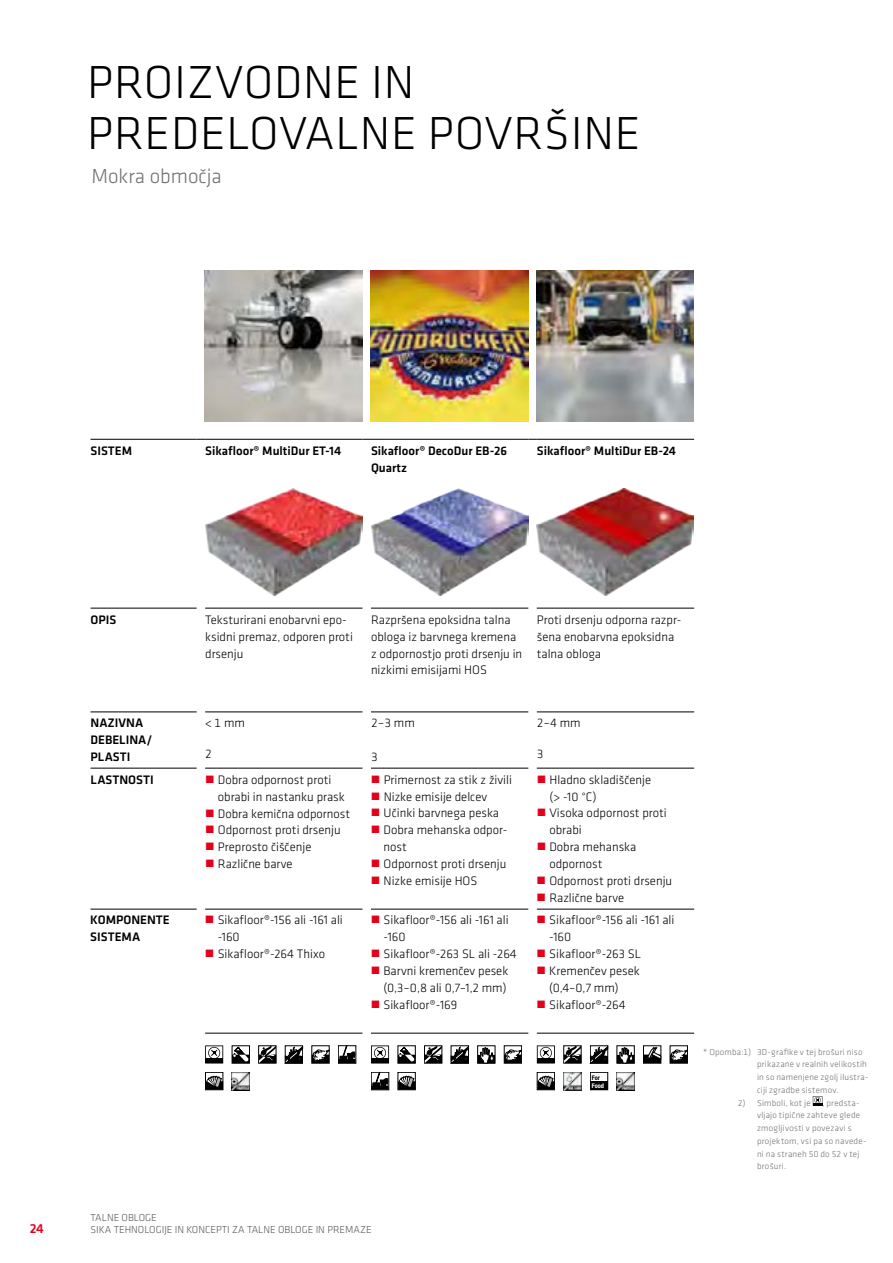
<style>
.page{position:relative;width:893px;height:1263px;background:#fff}
.page>*{position:absolute;margin:0;border:0;box-sizing:border-box;transform-origin:0 0}
.t1{font:300 48px/51px "Klavika";letter-spacing:.015em;color:#000}
.t2{font:300 21px "Klavika";color:#707172}
.t3{font:500 13.5px "Klavika";color:#e2001a}
.t4{font:300 12.75px/17px "Klavika";color:#000}
.t5{font:500 12.75px/17px "Klavika";color:#000}
.t6{font:300 10.5px/12.6px "Klavika";color:#58585a}
.t7{font:300 9px/12.8px "Klavika";letter-spacing:.03em;color:#707172}
.t8{font:700 condensed 6.3px "Helvetica Neue LT Pro";color:#fff}
.t9{font:700 condensed 6.3px "Helvetica Neue LT Pro";color:#000}
</style>
<div class="page">
<img style="left:205px;top:270px;width:157px;height:151px">
<img style="left:371px;top:270px;width:157px;height:151px">
<img style="left:537px;top:270px;width:157px;height:151px">
<svg style="left:813px;top:1096px;width:9px;height:10px"></svg>
<hr style="left:91px;top:712px;width:106px;height:1px;background:#000">
<hr style="left:91px;top:768px;width:106px;height:1px;background:#000">
<hr style="left:205px;top:768px;width:157px;height:1px;background:#000">
<hr style="left:371px;top:768px;width:157px;height:1px;background:#000">
<hr style="left:537px;top:768px;width:157px;height:1px;background:#000">
<hr style="left:91px;top:608px;width:106px;height:1px;background:#000">
<hr style="left:91px;top:439px;width:106px;height:1px;background:#000">
<hr style="left:205px;top:439px;width:157px;height:1px;background:#000">
<hr style="left:205px;top:608px;width:157px;height:1px;background:#000">
<hr style="left:371px;top:608px;width:157px;height:1px;background:#000">
<hr style="left:537px;top:608px;width:157px;height:1px;background:#000">
<hr style="left:205px;top:712px;width:157px;height:1px;background:#000">
<hr style="left:371px;top:712px;width:157px;height:1px;background:#000">
<hr style="left:537px;top:712px;width:157px;height:1px;background:#000">
<hr style="left:371px;top:439px;width:157px;height:1px;background:#000">
<hr style="left:537px;top:439px;width:157px;height:1px;background:#000">
<hr style="left:91px;top:909px;width:106px;height:1px;background:#000">
<hr style="left:205px;top:909px;width:157px;height:1px;background:#000">
<hr style="left:371px;top:909px;width:157px;height:1px;background:#000">
<hr style="left:537px;top:909px;width:157px;height:1px;background:#000">
<hr style="left:205px;top:1033px;width:157px;height:1px;background:#000">
<hr style="left:537px;top:1033px;width:157px;height:1px;background:#000">
<hr style="left:371px;top:1033px;width:157px;height:1px;background:#000">
<img style="left:205px;top:488px;width:157px;height:107px">
<img style="left:371px;top:488px;width:157px;height:107px">
<img style="left:537px;top:488px;width:157px;height:107px">
<div style="left:205px;top:1072px;width:18px;height:18px;border:1px solid #000"></div>
<div style="left:206px;top:1081px;width:17px;height:9px;background:#000"></div>
<svg style="left:206px;top:1075px;width:16px;height:12px"></svg>
<img style="left:232px;top:1072px;width:18px;height:18px">
<svg style="left:205px;top:1045px;width:18px;height:18px"></svg>
<div style="left:232px;top:1055px;width:18px;height:8px;background:#000"></div>
<svg style="left:233px;top:1046px;width:17px;height:16px"></svg>
<div style="left:258px;top:1045px;width:18px;height:18px;border:1px solid #000"></div>
<svg style="left:259px;top:1046px;width:17px;height:17px"></svg>
<svg style="left:285px;top:1046px;width:18px;height:17px"></svg>
<div style="left:312px;top:1054px;width:17px;height:9px;background:#000"></div>
<svg style="left:313px;top:1049px;width:17px;height:13px"></svg>
<div style="left:338px;top:1045px;width:18px;height:18px;border:1px solid #000"></div>
<hr style="left:338px;top:1059px;width:18px;height:4px;background:#000">
<svg style="left:340px;top:1045px;width:16px;height:15px"></svg>
<div style="left:398px;top:1072px;width:18px;height:18px;border:1px solid #000"></div>
<div style="left:398px;top:1081px;width:18px;height:9px;background:#000"></div>
<svg style="left:398px;top:1075px;width:17px;height:13px"></svg>
<div style="left:371px;top:1072px;width:18px;height:18px;border:1px solid #000"></div>
<div style="left:371px;top:1085px;width:18px;height:5px;background:#000"></div>
<svg style="left:373px;top:1072px;width:16px;height:14px"></svg>
<div style="left:504px;top:1054px;width:18px;height:9px;background:#000"></div>
<svg style="left:505px;top:1049px;width:17px;height:13px"></svg>
<svg style="left:451px;top:1046px;width:18px;height:17px"></svg>
<div style="left:477px;top:1045px;width:18px;height:18px;border:1px solid #000"></div>
<div style="left:478px;top:1055px;width:17px;height:8px;background:#000"></div>
<svg style="left:480px;top:1047px;width:14px;height:16px"></svg>
<div style="left:398px;top:1045px;width:18px;height:18px;border:1px solid #000"></div>
<div style="left:398px;top:1055px;width:17px;height:8px;background:#000"></div>
<svg style="left:399px;top:1046px;width:16px;height:16px"></svg>
<div style="left:424px;top:1045px;width:18px;height:18px;border:1px solid #000"></div>
<svg style="left:425px;top:1046px;width:17px;height:17px"></svg>
<svg style="left:371px;top:1045px;width:18px;height:18px"></svg>
<div style="left:563px;top:1045px;width:18px;height:18px;border:1px solid #000"></div>
<svg style="left:564px;top:1046px;width:17px;height:17px"></svg>
<div style="left:643px;top:1045px;width:18px;height:18px;border:1px solid #000"></div>
<div style="left:643px;top:1054px;width:18px;height:9px;background:#000"></div>
<svg style="left:647px;top:1047px;width:14px;height:11px"></svg>
<svg style="left:537px;top:1045px;width:18px;height:18px"></svg>
<svg style="left:590px;top:1046px;width:18px;height:17px"></svg>
<div style="left:617px;top:1045px;width:18px;height:18px;border:1px solid #000"></div>
<div style="left:617px;top:1055px;width:17px;height:8px;background:#000"></div>
<svg style="left:619px;top:1047px;width:14px;height:16px"></svg>
<div style="left:670px;top:1054px;width:17px;height:9px;background:#000"></div>
<svg style="left:671px;top:1049px;width:17px;height:13px"></svg>
<div style="left:537px;top:1072px;width:18px;height:18px;border:1px solid #000"></div>
<div style="left:537px;top:1081px;width:18px;height:9px;background:#000"></div>
<svg style="left:538px;top:1075px;width:16px;height:12px"></svg>
<div style="left:590px;top:1072px;width:18px;height:18px;border:1px solid #000"></div>
<div style="left:590px;top:1081px;width:18px;height:9px;background:#000"></div>
<img style="left:617px;top:1072px;width:18px;height:18px">
<img style="left:563px;top:1072px;width:18px;height:18px">
<h1 class="t1" style="left:87px;top:57px;width:555px">Proizvodne in predelovalne površine</h1>
<h2 class="t2" style="left:91px;top:164px;width:132px">Mokra območja</h2>
<p class="t5" style="left:91px;top:442px;width:19px">SISTEM</p>
<p class="t5" style="left:205px;top:443px;width:138px">SIKAFLOOR® MULTIDUR ET-14</p>
<p class="t5" style="left:371px;top:443px;width:138px">SIKAFLOOR® DECODUR EB-26<br>QUARTZ</p>
<p class="t5" style="left:537px;top:443px;width:141px">SIKAFLOOR® MULTIDUR EB-24</p>
<p class="t5" style="left:91px;top:611px;width:26px">OPIS</p>
<p class="t4" style="left:205px;top:611px;width:149px">Teksturirani enobarvni epo&shy;ksidni premaz, odporen proti drsenju</p>
<p class="t4" style="left:371px;top:611px;width:153px">Razpršena epoksidna talna obloga iz barvnega kremena z odpornostjo proti drsenju in nizkimi emisijami HOS</p>
<p class="t4" style="left:537px;top:611px;width:146px">Proti drsenju odporna razpr&shy;šena enobarvna epoksidna talna obloga</p>
<p class="t5" style="left:91px;top:715px;width:45px">NAZIVNA<br>DEBEL</p>
<p class="t5" style="left:126px;top:732px;width:28px">INA/</p>
<p class="t5" style="left:91px;top:749px;width:4px">PLAST</p>
<p class="t5" style="left:127px;top:749px;width:5px">I</p>
<p class="t4" style="left:205px;top:715px;width:41px">&lt; 1 mm</p>
<p class="t4" style="left:205px;top:745px;width:8px">2</p>
<p class="t4" style="left:371px;top:715px;width:45px">2–3 mm</p>
<p class="t4" style="left:371px;top:749px;width:8px">3</p>
<p class="t4" style="left:537px;top:715px;width:45px">2–4 mm</p>
<p class="t4" style="left:537px;top:745px;width:8px">3</p>
<p class="t5" style="left:91px;top:771px;width:16px">LASTNOST</p>
<p class="t5" style="left:150px;top:771px;width:5px">I</p>
<p class="t4" style="left:218px;top:771px;width:134px">Dobra odpornost proti obrabi in nastanku prask<br>Dobra kemična odpornost<br>Odpornost proti drsenju<br>Preprosto čiščenje<br>Različne barve</p>
<p class="t4" style="left:384px;top:771px;width:130px">Primernost za stik z živili<br>N izke emisije delcev<br>Učinki barvnega peska<br>Dobra mehanska odpor&shy;nost<br>Odpornost proti drsenju<br>N izke emisije HOS</p>
<p class="t4" style="left:549px;top:771px;width:124px">H ladno skladiščenje<br>(&gt; -10 °C)<br>Visoka odpornost proti obrabi<br>Dobra mehanska odpornost<br>Odpornost proti drsenju<br>Različne barve</p>
<p class="t5" style="left:90px;top:912px;width:20px">KOMPONENTE<br>SISTEMA</p>
<p class="t4" style="left:218px;top:912px;width:127px">Sikafloor®-156 ali -161 ali -160<br>Sikafloor®-264 Thixo</p>
<p class="t4" style="left:383px;top:912px;width:135px">Sikafloor®-156 ali -161 ali -160<br>Sikafloor®-263 SL ali -264<br>Barvni kremenčev pesek (0,3–0,8 ali 0,7–1,2 mm)<br>Sikafloor®-169</p>
<p class="t4" style="left:549px;top:912px;width:127px">Sikafloor®-156 ali -161 ali -160<br>Sikafloor®-263 SL<br>Kremenčev pesek (0,4–0,7 mm)<br>Sikafloor®-264</p>
<p class="t3" style="left:30px;top:1221px;width:16px">24</p>
<p class="t6" style="left:91px;top:1211px;width:283px">talne obloge<br>Sika tehnologije in koncepti za talne obloge in premaze</p>
<p class="t9" style="left:592px;top:1074px;width:10px">For</p>
<p class="t8" style="left:592px;top:1082px;width:14px">Food</p>
<p class="t7" style="left:757px;top:1045px;width:113px;text-indent:-54px">* Opomba:1) 3D-grafike v tej brošuri niso prikazane v realnih velikostih in so namenjene zgolj ilustra&shy;ciji zgradbe sistemov.</p>
<p class="t7" style="left:738px;top:1096px;width:74px">2) Simboli, kot je</p>
<p class="t7" style="left:757px;top:1096px;width:111px;text-indent:65px">, predsta&shy;vljajo tipične zahteve glede zmogljivosti v povezavi s projektom, vsi pa so navede&shy;ni na straneh 50 do 52 v tej brošuri.</p>
</div>
